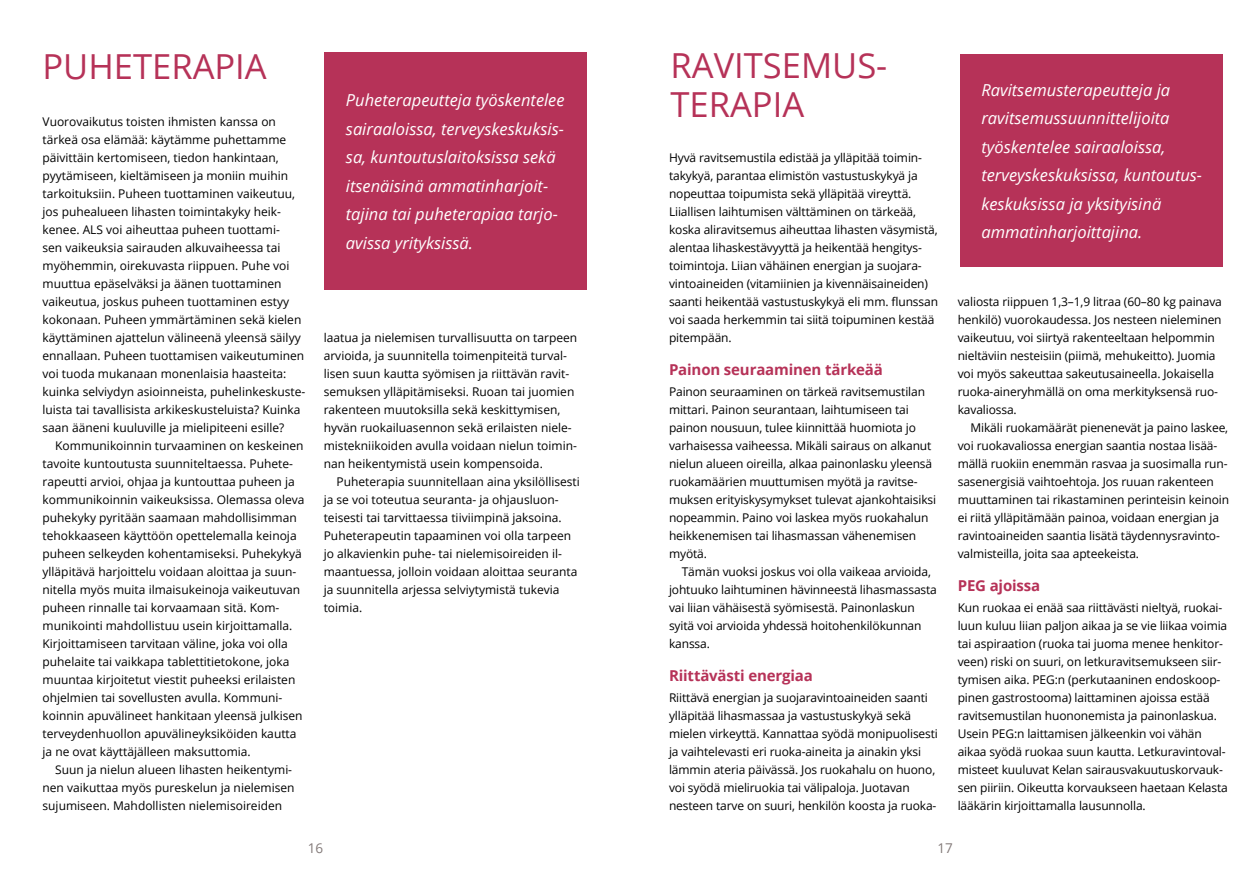
<style>
.page{position:relative;width:1259px;height:893px;background:#fff}
.page>*{position:absolute;margin:0;border:0;box-sizing:border-box;transform-origin:0 0}
.t1{font:34.5px/39px "Open Sans";color:#b63258}
.t2{font:italic 16.5px/28.5px "Open Sans";color:#fff}
.t3{font:700 15px "Open Sans";letter-spacing:-.01em;color:#b63258}
.t4{font:13.5px "Open Sans";color:#837a79}
.t5{font:12px/18px "Open Sans";letter-spacing:-.01em;color:#000}
</style>
<div class="page">
<div style="left:325px;top:53px;width:262px;height:237px;background:#b63258"></div>
<div style="left:960px;top:54px;width:262px;height:213px;background:#b63258"></div>
<h1 class="t1" style="left:43px;top:47px;width:226px">PUHETERAPIA</h1>
<p class="t5" style="left:43px;top:112px;width:264px">Vuorovaikutus toisten ihmisten kanssa on tärkeä osa elämää: käytämme puhettamme päivittäin kertomiseen, tiedon hankintaan, pyytämiseen, kieltämiseen ja moniin muihin tarkoituksiin. Puheen tuottaminen vaikeutuu, jos puhealueen lihasten toimintakyky heik&shy;kenee. ALS voi aiheuttaa puheen tuottami-<br>sen vaikeuksia sairauden alkuvaiheessa tai myöhemmin, oirekuvasta riippuen. Puhe voi muuttua epäselväksi ja äänen tuottaminen vaikeutua, joskus puheen tuottaminen estyy kokonaan. Puheen ymmärtäminen sekä kielen käyttäminen ajattelun välineenä yleensä säilyy ennallaan. Puheen tuottamisen vaikeutuminen voi tuoda mukanaan monenlaisia haasteita: kuinka selviydyn asioinneista, puhelinkeskuste&shy;luista tai tavallisista arkikeskusteluista? Kuinka saan ääneni kuuluville ja mielipiteeni esille?</p>
<p class="t5" style="left:43px;top:436px;width:263px;text-indent:13px">Kommunikoinnin turvaaminen on keskeinen tavoite kuntoutusta suunniteltaessa. Puhete&shy;rapeutti arvioi, ohjaa ja kuntouttaa puheen ja kommunikoinnin vaikeuksissa. Olemassa oleva puhekyky pyritään saamaan mahdollisimman tehokkaaseen käyttöön opettelemalla keinoja puheen selkeyden kohentamiseksi. Puhekykyä ylläpitävä harjoittelu voidaan aloittaa ja suun&shy;nitella myös muita ilmaisukeinoja vaikeutuvan puheen rinnalle tai korvaamaan sitä. Kom&shy;munikointi mahdollistuu usein kirjoittamalla.<br>Kirjoittamiseen tarvitaan väline, joka voi olla puhelaite tai vaikkapa tablettitietokone, joka muuntaa kirjoitetut viestit puheeksi erilaisten ohjelmien tai sovellusten avulla. Kommuni&shy;koinnin apuvälineet hankitaan yleensä julkisen terveydenhuollon apuvälineyksiköiden kautta ja ne ovat käyttäjälleen maksuttomia.</p>
<p class="t5" style="left:43px;top:760px;width:253px;text-indent:13px">Suun ja nielun alueen lihasten heikentymi&shy;nen vaikuttaa myös pureskelun ja nielemisen sujumiseen. Mahdollisten nielemisoireiden</p>
<h1 class="t1" style="left:670px;top:45px;width:216px">RAVITSEMUS-<br>TERAPIA</h1>
<p class="t5" style="left:669px;top:148px;width:270px">Hyvä ravitsemustila edistää ja ylläpitää toimin&shy;takykyä, parantaa elimistön vastustuskykyä ja nopeuttaa toipumista sekä ylläpitää vireyttä.<br>Liiallisen laihtumisen välttäminen on tärkeää, koska aliravitsemus aiheuttaa lihasten väsymistä, alentaa lihaskestävyyttä ja heikentää hengitys&shy;toimintoja. Liian vähäinen energian ja suojara&shy;vintoaineiden (vitamiinien ja kivennäisaineiden) saanti heikentää vastustuskykyä eli mm. flunssan voi saada herkemmin tai siitä toipuminen kestää pitempään.</p>
<p class="t3" style="left:669px;top:359px;width:215px">Painon seuraaminen tärkeää</p>
<p class="t5" style="left:669px;top:382px;width:269px">Painon seuraaminen on tärkeä ravitsemustilan mittari. Painon seurantaan, laihtumiseen tai painon nousuun, tulee kiinnittää huomiota jo varhaisessa vaiheessa. Mikäli sairaus on alkanut nielun alueen oireilla, alkaa painonlasku yleensä ruokamäärien muuttumisen myötä ja ravitse&shy;muksen erityiskysymykset tulevat ajankohtaisiksi nopeammin. Paino voi laskea myös ruokahalun heikkenemisen tai lihasmassan vähenemisen myötä.</p>
<p class="t5" style="left:669px;top:562px;width:269px;text-indent:13px">Tämän vuoksi joskus voi olla vaikeaa arvioida, johtuuko laihtuminen hävinneestä lihasmassasta vai liian vähäisestä syömisestä. Painonlaskun syitä voi arvioida yhdessä hoitohenkilökunnan kanssa.</p>
<p class="t3" style="left:669px;top:665px;width:145px">Riittävästi energiaa</p>
<p class="t5" style="left:669px;top:688px;width:270px">Riittävä energian ja suojaravintoaineiden saanti ylläpitää lihasmassaa ja vastustuskykyä sekä mielen virkeyttä. Kannattaa syödä monipuolisesti ja vaihtelevasti eri ruoka-aineita ja ainakin yksi lämmin ateria päivässä. Jos ruokahalu on huono, voi syödä mieliruokia tai välipaloja. Juotavan nesteen tarve on suuri, henkilön koosta ja ruoka-</p>
<h2 class="t2" style="left:346px;top:85px;width:220px">Puheterapeutteja työskentelee sairaaloissa, terveyskeskuksis&shy;sa, kuntoutuslaitoksissa sekä itsenäisinä ammatinharjoit&shy;tajina tai puheterapiaa tarjo&shy;avissa yrityksissä.</h2>
<h2 class="t2" style="left:981px;top:75px;width:221px">Ravitsemusterapeutteja ja ravitsemussuunnittelijoita työskentelee sairaaloissa, terveyskeskuksissa, kuntoutus&shy;keskuksissa ja yksityisinä ammatinharjoittajina.</h2>
<p class="t5" style="left:957px;top:292px;width:266px">valiosta riippuen 1,3–1,9 litraa (60–80 kg painava henkilö) vuorokaudessa. Jos nesteen nieleminen vaikeutuu, voi siirtyä rakenteeltaan helpommin nieltäviin nesteisiin (piimä, mehukeitto). Juomia voi myös sakeuttaa sakeutusaineella. Jokaisella ruoka-aineryhmällä on oma merkityksensä ruo&shy;kavaliossa.</p>
<p class="t5" style="left:957px;top:418px;width:273px;text-indent:13px">Mikäli ruokamäärät pienenevät ja paino laskee, voi ruokavaliossa energian saantia nostaa lisää&shy;mällä ruokiin enemmän rasvaa ja suosimalla run&shy;sasenergisiä vaihtoehtoja. Jos ruuan rakenteen muuttaminen tai rikastaminen perinteisin keinoin ei riitä ylläpitämään painoa, voidaan energian ja ravintoaineiden saantia lisätä täydennysravinto&shy;valmisteilla, joita saa apteekeista.</p>
<p class="t3" style="left:957px;top:575px;width:84px">PEG ajoissa</p>
<p class="t5" style="left:957px;top:598px;width:272px">Kun ruokaa ei enää saa riittävästi nieltyä, ruokai&shy;luun kuluu liian paljon aikaa ja se vie liikaa voimia tai aspiraation (ruoka tai juoma menee henkitor&shy;veen) riski on suuri, on letkuravitsemukseen siir&shy;tymisen aika. PEG:n (perkutaaninen endoskoop&shy;pinen gastrostooma) laittaminen ajoissa estää ravitsemustilan huononemista ja painonlaskua.<br>Usein PEG:n laittamisen jälkeenkin voi vähän aikaa syödä ruokaa suun kautta. Letkuravintoval&shy;misteet kuuluvat Kelan sairausvakuutuskorvauk&shy;sen piiriin. Oikeutta korvaukseen haetaan Kelasta lääkärin kirjoittamalla lausunnolla.</p>
<p class="t5" style="left:324px;top:328px;width:255px">laatua ja nielemisen turvallisuutta on tarpeen arvioida, ja suunnitella toimenpiteitä turval&shy;lisen suun kautta syömisen ja riittävän ravit&shy;semuksen ylläpitämiseksi. Ruoan tai juomien rakenteen muutoksilla sekä keskittymisen, hyvän ruokailuasennon sekä erilaisten niele&shy;mistekniikoiden avulla voidaan nielun toimin&shy;nan heikentymistä usein kompensoida.</p>
<p class="t5" style="left:324px;top:472px;width:258px;text-indent:13px">Puheterapia suunnitellaan aina yksilöllisesti ja se voi toteutua seuranta- ja ohjausluon&shy;teisesti tai tarvittaessa tiiviimpinä jaksoina.<br>Puheterapeutin tapaaminen voi olla tarpeen jo alkavienkin puhe- tai nielemisoireiden il&shy;maantuessa, jolloin voidaan aloittaa seuranta ja suunnitella arjessa selviytymistä tukevia toimia.</p>
<p class="t4" style="left:308px;top:838px;width:17px">16</p>
<p class="t4" style="left:937px;top:838px;width:17px">17</p>
</div>
